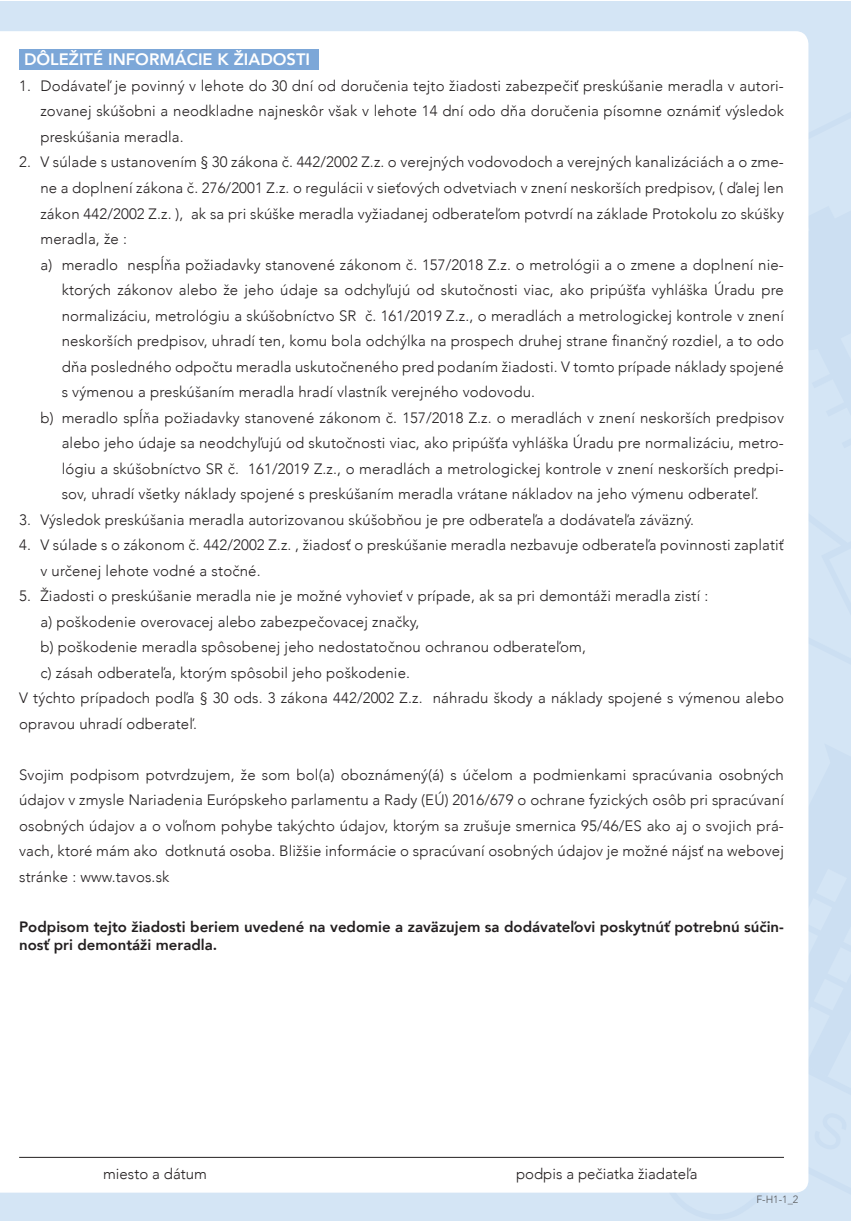
<style>
.page{position:relative;width:851px;height:1221px;background:#fff}
.page>*{position:absolute;margin:0;border:0;box-sizing:border-box;transform-origin:0 0}
.t1{font:800 16.5px "Avenir";color:#fff}
.t2{font:300 15px/25.5px "Avenir";letter-spacing:.01em;color:#231f20;text-align:justify}
.t3{font:800 15px/18px "Avenir";color:#231f20}
.t4{font:300 10.5px "Avenir";color:#57585a}
</style>
<div class="page">
<div style="left:0;top:1px;width:850px;height:1219px;background:#d4e5f5"></div>
<div style="left:0;top:31px;width:808px;height:1161px;background:#fff"></div>
<div style="left:19px;top:49px;width:299px;height:21px;background:#7ca7d8"></div>
<hr style="left:19px;top:1156px;width:764px;height:1px;background:#231f20">
<p class="t1" style="left:24px;top:49px;width:287px">DÔLEŽITÉ INFORMÁCIE K ŽIADOSTI</p>
<p class="t2" style="left:40px;top:73px;width:745px;text-indent:-21px">1. Dodávateľ je povinný v lehote do 30 dní od doručenia tejto žiadosti zabezpečiť preskúšanie meradla v autori&shy;zovanej skúšobni a neodkladne najneskôr však v lehote 14 dní odo dňa doručenia písomne oznámiť výsledok preskúšania meradla.</p>
<p class="t2" style="left:19px;top:150px;width:766px">2. V súlade s ustanovením § 30 zákona č. 442/2002 Z.z. o verejných vodovodoch a verejných kanalizáciách a o zme-</p>
<p class="t2" style="left:40px;top:175px;width:745px">ne a doplnení zákona č. 276/2001 Z.z. o regulácii v sieťových odvetviach v znení neskorších predpisov, ( ďalej len</p>
<p class="t2" style="left:40px;top:201px;width:745px">zákon 442/2002 Z.z. ), ak sa pri skúške meradla vyžiadanej odberateľom potvrdí na základe Protokolu zo skúšky</p>
<p class="t2" style="left:40px;top:226px;width:88px">meradla, že :</p>
<p class="t2" style="left:40px;top:252px;width:745px">a) meradlo nespĺňa požiadavky stanovené zákonom č. 157/2018 Z.z. o metrológii a o zmene a doplnení nie-</p>
<p class="t2" style="left:62px;top:277px;width:723px">ktorých zákonov alebo že jeho údaje sa odchyľujú od skutočnosti viac, ako pripúšťa vyhláška Úradu pre</p>
<p class="t2" style="left:62px;top:303px;width:723px">normalizáciu, metrológiu a skúšobníctvo SR č. 161/2019 Z.z., o meradlách a metrologickej kontrole v znení</p>
<p class="t2" style="left:62px;top:328px;width:723px">neskorších predpisov, uhradí ten, komu bola odchýlka na prospech druhej strane finančný rozdiel, a to odo</p>
<p class="t2" style="left:62px;top:354px;width:723px">dňa posledného odpočtu meradla uskutočneného pred podaním žiadosti. V tomto prípade náklady spojené</p>
<p class="t2" style="left:62px;top:379px;width:475px">s výmenou a preskúšaním meradla hradí vlastník verejného vodovodu.</p>
<p class="t2" style="left:40px;top:405px;width:745px">b) meradlo spĺňa požiadavky stanovené zákonom č. 157/2018 Z.z. o meradlách v znení neskorších predpisov</p>
<p class="t2" style="left:62px;top:430px;width:723px">alebo jeho údaje sa neodchyľujú od skutočnosti viac, ako pripúšťa vyhláška Úradu pre normalizáciu, metro-</p>
<p class="t2" style="left:62px;top:456px;width:723px">lógiu a skúšobníctvo SR č. 161/2019 Z.z., o meradlách a metrologickej kontrole v znení neskorších predpi-</p>
<p class="t2" style="left:62px;top:481px;width:698px">sov, uhradí všetky náklady spojené s preskúšaním meradla vrátane nákladov na jeho výmenu odberateľ.</p>
<p class="t2" style="left:19px;top:507px;width:676px">3. Výsledok preskúšania meradla autorizovanou skúšobňou je pre odberateľa a dodávateľa záväzný.</p>
<p class="t2" style="left:40px;top:532px;width:745px;text-indent:-21px">4. V súlade s o zákonom č. 442/2002 Z.z. , žiadosť o preskúšanie meradla nezbavuje odberateľa povinnosti zaplatiť v určenej lehote vodné a stočné.</p>
<p class="t2" style="left:19px;top:583px;width:690px">5. Žiadosti o preskúšanie meradla nie je možné vyhovieť v prípade, ak sa pri demontáži meradla zistí :</p>
<p class="t2" style="left:40px;top:609px;width:380px">a) poškodenie overovacej alebo zabezpečovacej značky,</p>
<p class="t2" style="left:40px;top:634px;width:547px">b) poškodenie meradla spôsobenej jeho nedostatočnou ochranou odberateľom,</p>
<p class="t2" style="left:40px;top:660px;width:371px">c) zásah odberateľa, ktorým spôsobil jeho poškodenie.</p>
<p class="t2" style="left:19px;top:685px;width:766px">V týchto prípadoch podľa § 30 ods. 3 zákona 442/2002 Z.z. náhradu škody a náklady spojené s výmenou alebo</p>
<p class="t2" style="left:19px;top:711px;width:179px">opravou uhradí odberateľ.</p>
<p class="t2" style="left:19px;top:762px;width:766px">Svojim podpisom potvrdzujem, že som bol(a) oboznámený(á) s účelom a podmienkami spracúvania osobných údajov v zmysle Nariadenia Európskeho parlamentu a Rady (EÚ) 2016/679 o ochrane fyzických osôb pri spracúvaní osobných údajov a o voľnom pohybe takýchto údajov, ktorým sa zrušuje smernica 95/46/ES ako aj o svojich prá&shy;vach, ktoré mám ako dotknutá osoba. Bližšie informácie o spracúvaní osobných údajov je možné nájsť na webovej stránke : www.tavos.sk</p>
<p class="t3" style="left:19px;top:918px;width:766px">Podpisom tejto žiadosti beriem uvedené na vedomie a zaväzujem sa dodávateľovi poskytnúť potrebnú súčin&shy;nosť pri demontáži meradla.</p>
<p class="t2" style="left:103px;top:1161px;width:105px">miesto a dátum</p>
<p class="t2" style="left:516px;top:1161px;width:183px">podpis a pečiatka žiadateľa</p>
<p class="t4" style="left:756px;top:1192px;width:44px">F-H1-1_2</p>
</div>
